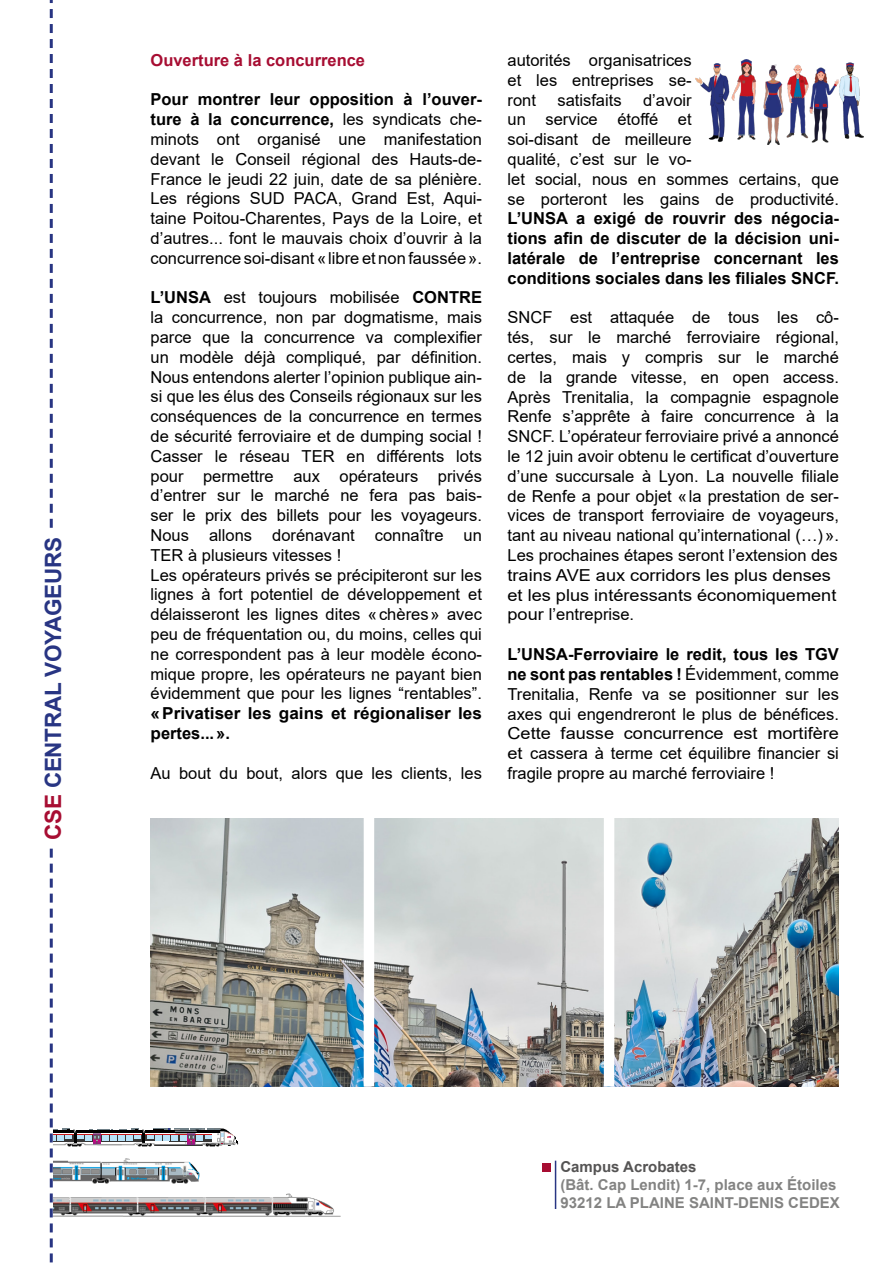
<style>
.page{position:relative;width:893px;height:1263px;background:#fff}
.page>*{position:absolute;margin:0;border:0;box-sizing:border-box;transform-origin:0 0}
.t1{font:700 22.5px "Arial";letter-spacing:-.01em;color:#283583}
.t2{font:16.5px/19.8px "Arial";color:#000;text-align:justify}
.t3{font:700 16.5px/19.8px "Arial";color:#000;text-align:justify}
.t4{font:700 16.5px/19.8px "Arial";color:#000;scale:1.04 1}
.t5{font:700 16.5px "Arial";color:#a70d32}
.t6{font:700 15px/18px "Arial";color:#838382}
.t7{font:700 15px "Arial";color:#555454}
.s1{color:#a70d32}
.s2{font-weight:700}
</style>
<div class="page">
<img style="left:239px;top:819px;width:600px;height:267px">
<img style="left:239px;top:1193px;width:102px;height:24px">
<div style="left:542px;top:1163px;width:9px;height:9px;background:#a70d32"></div>
<hr style="left:555px;top:1161px;width:1px;height:48px;background:#283583">
<svg style="left:49px;top:0;width:190px;height:1263px"></svg>
<div style="left:45px;top:530px;width:27px;height:316px;background:#fff"></div>
<img style="left:696px;top:60px;width:168px;height:84px">
<div style="left:364px;top:817px;width:10px;height:269px;background:#fff"></div>
<div style="left:604px;top:817px;width:10px;height:269px;background:#fff"></div>
<h1 class="t1" style="left:38px;top:840px;width:305px;rotate:-90deg"><span class="s1">CSE</span> CENTRAL VOYAGEURS</h1>
<p class="t5" style="left:151px;top:49px;width:216px">Ouverture à la concurrence</p>
<p class="t2" style="left:151px;top:90px;width:333px"><span class="s2">Pour montrer leur opposition à l’ouver&shy;ture à la concurrence,</span> les syndicats che&shy;minots ont organisé une manifestation devant le Conseil régional des Hauts-de-France le jeudi 22 juin, date de sa plénière.<br>Les régions SUD PACA, Grand Est, Aqui&shy;taine Poitou-Charentes, Pays de la Loire, et d’autres... font le mauvais choix d’ouvrir à la concurrence soi-disant «libre et non faussée».</p>
<p class="t2" style="left:151px;top:288px;width:333px;text-align:left"><span class="s2">L’UNSA</span> est toujours mobilisée <span class="s2">CONTRE </span>la concurrence, non par dogmatisme, mais parce que la concurrence va complexifier un modèle déjà compliqué, par définition.<br>Nous entendons alerter l’opinion publique ain&shy;si que les élus des Conseils régionaux sur les conséquences de la concurrence en termes de sécurité ferroviaire et de dumping social !<br>Casser le réseau TER en différents lots pour permettre aux opérateurs privés d’entrer sur le marché ne fera pas bais&shy;ser le prix des billets pour les voyageurs.<br>Nous allons dorénavant connaître un TER à plusieurs vitesses !<br>Les opérateurs privés se précipiteront sur les lignes à fort potentiel de développement et délaisseront les lignes dites «chères» avec peu de fréquentation ou, du moins, celles qui ne correspondent pas à leur modèle écono&shy;mique propre, les opérateurs ne payant bien évidemment que pour les lignes “rentables”.</p>
<p class="t4" style="left:151px;top:704px;width:320px">«Privatiser les gains et régionaliser les pertes...».</p>
<p class="t2" style="left:151px;top:763px;width:333px">Au bout du bout, alors que les clients, les</p>
<p class="t2" style="left:507px;top:50px;width:186px">autorités organisatrices et les entreprises se&shy;ront</p>
<p class="t2" style="left:557px;top:90px;width:66px">satisfaits</p>
<p class="t2" style="left:507px;top:90px;width:333px;text-align:left;text-indent:136px">d’avoir<br>un service étoffé et<br>soi-disant de meilleure<br>qualité, c’est sur le vo-<br>let social, nous en sommes certains, que se porteront les gains de productivité.</p>
<p class="t3" style="left:507px;top:209px;width:333px">L’UNSA a exigé de rouvrir des négocia&shy;tions afin de discuter de la décision uni&shy;latérale de l’entreprise concernant les conditions sociales dans les filiales SNCF.</p>
<p class="t2" style="left:507px;top:308px;width:333px;text-align:left">SNCF est attaquée de tous les cô&shy;tés, sur le marché ferroviaire régional, certes, mais y compris sur le marché de la grande vitesse, en open access.<br>Après Trenitalia, la compagnie espagnole Renfe s’apprête à faire concurrence à la SNCF. L’opérateur ferroviaire privé a annoncé le 12 juin avoir obtenu le certificat d’ouverture d’une succursale à Lyon. La nouvelle filiale de Renfe a pour objet «la prestation de ser&shy;vices de transport ferroviaire de voyageurs, tant au niveau national qu’international (…)».<br>Les prochaines étapes seront l’extension des trains AVE aux corridors les plus denses et les plus intéressants économiquement pour l’entreprise.</p>
<p class="t2" style="left:507px;top:644px;width:333px"><span class="s2">L’UNSA-Ferroviaire le redit, tous les TGV ne sont pas rentables !</span> Évidemment, comme Trenitalia, Renfe va se positionner sur les axes qui engendreront le plus de bénéfices.<br>Cette fausse concurrence est mortifère et cassera à terme cet équilibre financier si fragile propre au marché ferroviaire !</p>
<p class="t7" style="left:560px;top:1156px;width:138px">Campus Acrobates</p>
<p class="t6" style="left:560px;top:1175px;width:281px">(Bât. Cap Lendit) 1-7, place aux Étoiles<br>93212 LA PLAINE SAINT-DENIS CEDEX</p>
</div>
